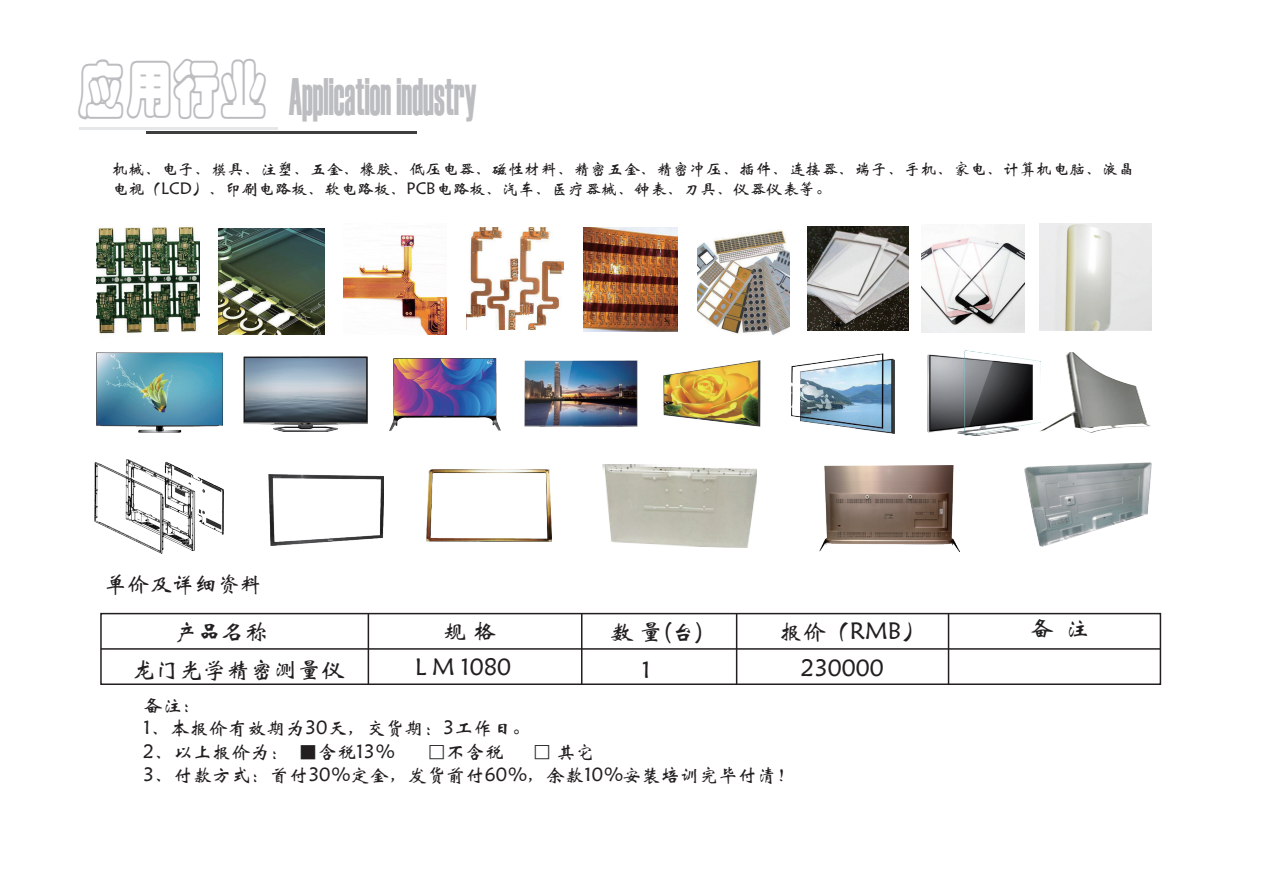
<style>
.page{position:relative;width:1263px;height:893px;background:#fff}
.page>*{position:absolute;margin:0;border:0;box-sizing:border-box;transform-origin:0 0}
.t1{font:52.5px "Haettenschweiler";color:#bcbdc0;scale:.58 1}
.t2{font:23.7px "ST Xinwei";color:#231f20}
.t3{font:22.5px "ST Xinwei";color:#231f20}
.t4{font:19.35px/23.1px "ST Xinwei";color:#231f20}
.t5{font:16.5px/19.8px "ST Xinwei";color:#231f20}
.s1{font-family:"ST Caiyun";font-size:63px}
</style>
<div class="page">
<hr style="left:79px;top:127px;width:198px;height:2px;background:#e6e7e9">
<hr style="left:147px;top:131px;width:270px;height:3px;background:#3e3e3f">
<img style="left:808px;top:226px;width:100px;height:105px">
<img style="left:922px;top:224px;width:103px;height:108px">
<img style="left:218px;top:228px;width:107px;height:107px">
<img style="left:583px;top:227px;width:95px;height:105px">
<img style="left:96px;top:227px;width:103px;height:107px">
<img style="left:466px;top:227px;width:97px;height:103px">
<img style="left:344px;top:235px;width:103px;height:99px">
<img style="left:1039px;top:223px;width:113px;height:107px">
<img style="left:697px;top:229px;width:93px;height:106px">
<div style="left:100px;top:613px;width:1061px;height:72px;border:2px solid #231f20"></div>
<hr style="left:101px;top:648px;width:1059px;height:2px;background:#231f20">
<hr style="left:948px;top:614px;width:1px;height:70px;background:#231f20">
<hr style="left:736px;top:614px;width:1px;height:70px;background:#231f20">
<hr style="left:581px;top:614px;width:1px;height:70px;background:#231f20">
<hr style="left:368px;top:614px;width:1px;height:70px;background:#231f20">
<img style="left:268px;top:474px;width:116px;height:71px">
<img style="left:426px;top:470px;width:126px;height:72px">
<img style="left:94px;top:459px;width:129px;height:94px">
<img style="left:792px;top:353px;width:102px;height:81px">
<img style="left:525px;top:360px;width:113px;height:66px">
<img style="left:928px;top:350px;width:111px;height:85px">
<img style="left:243px;top:357px;width:124px;height:74px">
<img style="left:390px;top:359px;width:110px;height:72px">
<img style="left:1025px;top:462px;width:126px;height:84px">
<img style="left:97px;top:352px;width:125px;height:80px">
<img style="left:663px;top:360px;width:97px;height:66px">
<img style="left:819px;top:465px;width:141px;height:86px">
<img style="left:1039px;top:352px;width:112px;height:80px">
<img style="left:602px;top:464px;width:155px;height:84px">
<h1 class="t1" style="left:76px;top:61px;width:692px"><span class="s1">应用行业</span> Application industry</h1>
<p class="t5" style="left:112px;top:160px;width:1025px">机械、电子、模具、注塑、五金、橡胶、低压电器、磁性材料、精密五金、精密冲压、插件、连接器、端子、手机、家电、计算机电脑、液晶电视（LCD）、印刷电路板、软电路板、PCB电路板、汽车、医疗器械、钟表、刀具、仪器仪表等。</p>
<h3 class="t3" style="left:104px;top:573px;width:159px">单价及详细资料</h3>
<h2 class="t2" style="left:174px;top:620px;width:96px">产品名称</h2>
<h2 class="t2" style="left:443px;top:619px;width:55px">规 格</h2>
<h2 class="t2" style="left:610px;top:620px;width:95px">数 量(台)</h2>
<h2 class="t2" style="left:779px;top:620px;width:148px">报价（RMB）</h2>
<h2 class="t2" style="left:1030px;top:616px;width:61px">备 注</h2>
<h2 class="t2" style="left:132px;top:658px;width:215px">龙门光学精密测量仪</h2>
<h2 class="t2" style="left:415px;top:656px;width:98px">L M 1080</h2>
<h2 class="t2" style="left:641px;top:659px;width:11px">1</h2>
<h2 class="t2" style="left:801px;top:657px;width:84px">230000</h2>
<p class="t4" style="left:143px;top:694px;width:389px">备注：<br>1、本报价有效期为30天，交货期：3工作日。<br>2、以上报价为： ■含税13%</p>
<p class="t4" style="left:427px;top:741px;width:79px">□不含税</p>
<p class="t4" style="left:143px;top:741px;width:654px;text-indent:389px">□ 其它<br>3、付款方式：首付30%定金，发货前付60%，余款10%安装培训完毕付清！</p>
</div>
